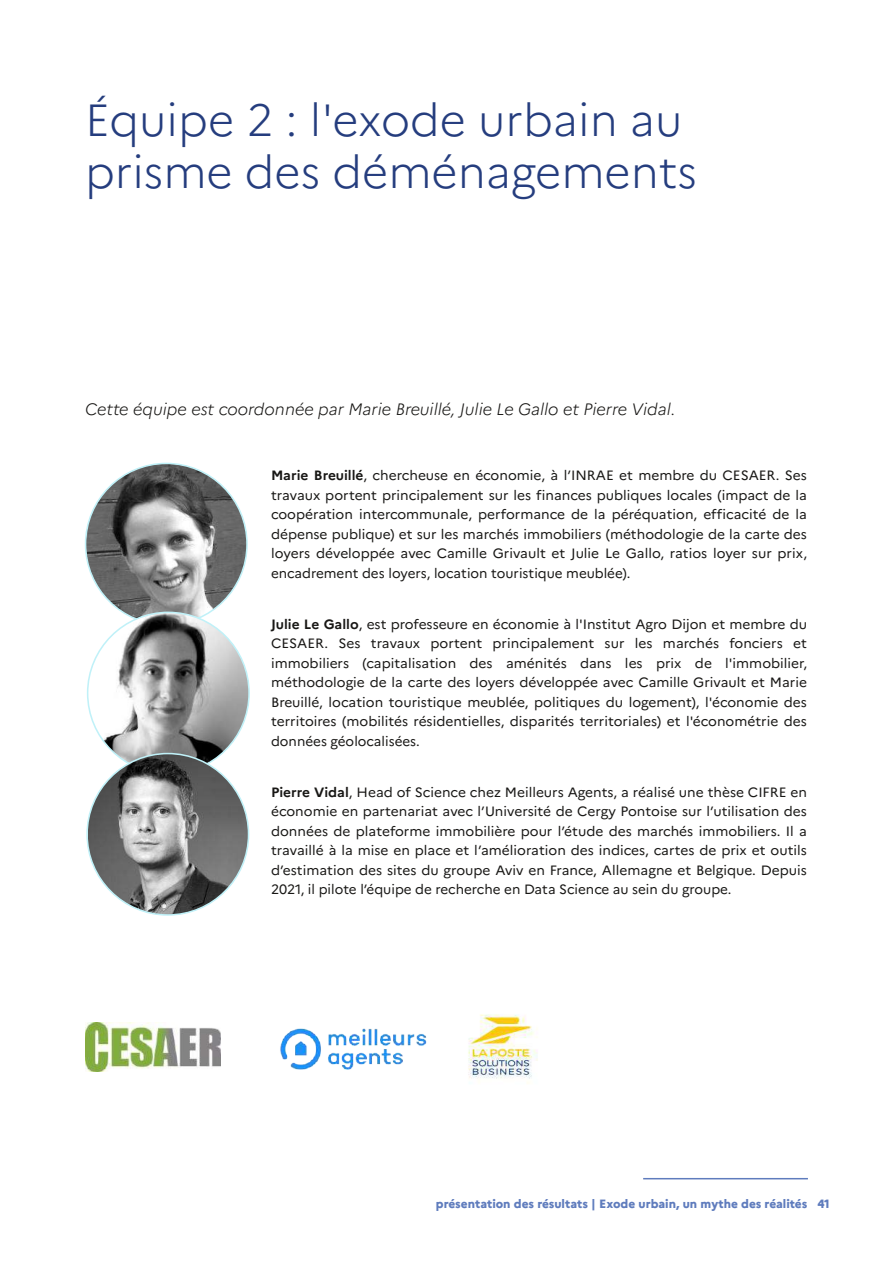
<style>
.page{position:relative;width:893px;height:1263px;background:#fff}
.page>*{position:absolute;margin:0;border:0;box-sizing:border-box;transform-origin:0 0}
.t1{font:300 45px/52.5px "Marianne";color:#253d7e}
.t2{font:italic 300 16.5px "Marianne";color:#181715}
.t3{font:13.5px/19.5px "Marianne";letter-spacing:-.005em;color:#181715;text-align:justify}
.t4{font:800 12px "Marianne";color:#5f7cbd}
.s1{font-weight:700}
</style>
<div class="page">
<hr style="left:643px;top:1178px;width:165px;height:1px;background:#5f7cbd">
<img style="left:86px;top:463px;width:161px;height:162px;border-radius:50%">
<img style="left:88px;top:612px;width:161px;height:162px;border-radius:50%">
<img style="left:88px;top:755px;width:161px;height:160px;border-radius:50%">
<img style="left:85px;top:1022px;width:135px;height:49px">
<img style="left:280px;top:1028px;width:147px;height:42px">
<img style="left:468px;top:1014px;width:70px;height:70px">
<h1 class="t1" style="left:85px;top:90px;width:613px">Équipe 2 : l'exode urbain au prisme des déménagements</h1>
<p class="t2" style="left:85px;top:396px;width:592px">Cette équipe est coordonnée par Marie Breuillé, Julie Le Gallo et Pierre Vidal.</p>
<p class="t3" style="left:271px;top:464px;width:537px"><span class="s1">Marie Breuillé</span>, chercheuse en économie, à l’INRAE et membre du CESAER. Ses travaux portent principalement sur les finances publiques locales (impact de la coopération intercommunale, performance de la péréquation, efficacité de la dépense publique) et sur les marchés immobiliers (méthodologie de la carte des loyers développée avec Camille Grivault et Julie Le Gallo, ratios loyer sur prix, encadrement des loyers, location touristique meublée).</p>
<p class="t3" style="left:271px;top:613px;width:537px"><span class="s1">Julie Le Gallo</span>, est professeure en économie à l'Institut Agro Dijon et membre du CESAER. Ses travaux portent principalement sur les marchés fonciers et immobiliers (capitalisation des aménités dans les prix de l'immobilier, méthodologie de la carte des loyers développée avec Camille Grivault et Marie Breuillé, location touristique meublée, politiques du logement), l'économie des territoires (mobilités résidentielles, disparités territoriales) et l'économétrie des données géolocalisées.</p>
<p class="t3" style="left:271px;top:781px;width:537px"><span class="s1">Pierre Vidal</span>, Head of Science chez Meilleurs Agents, a réalisé une thèse CIFRE en économie en partenariat avec l’Université de Cergy Pontoise sur l’utilisation des données de plateforme immobilière pour l’étude des marchés immobiliers. Il a travaillé à la mise en place et l’amélioration des indices, cartes de prix et outils d’estimation des sites du groupe Aviv en France, Allemagne et Belgique. Depuis 2021, il pilote l’équipe de recherche en Data Science au sein du groupe.</p>
<p class="t4" style="left:436px;top:1194px;width:395px">présentation des résultats | Exode urbain, un mythe des réalités 41</p>
</div>
